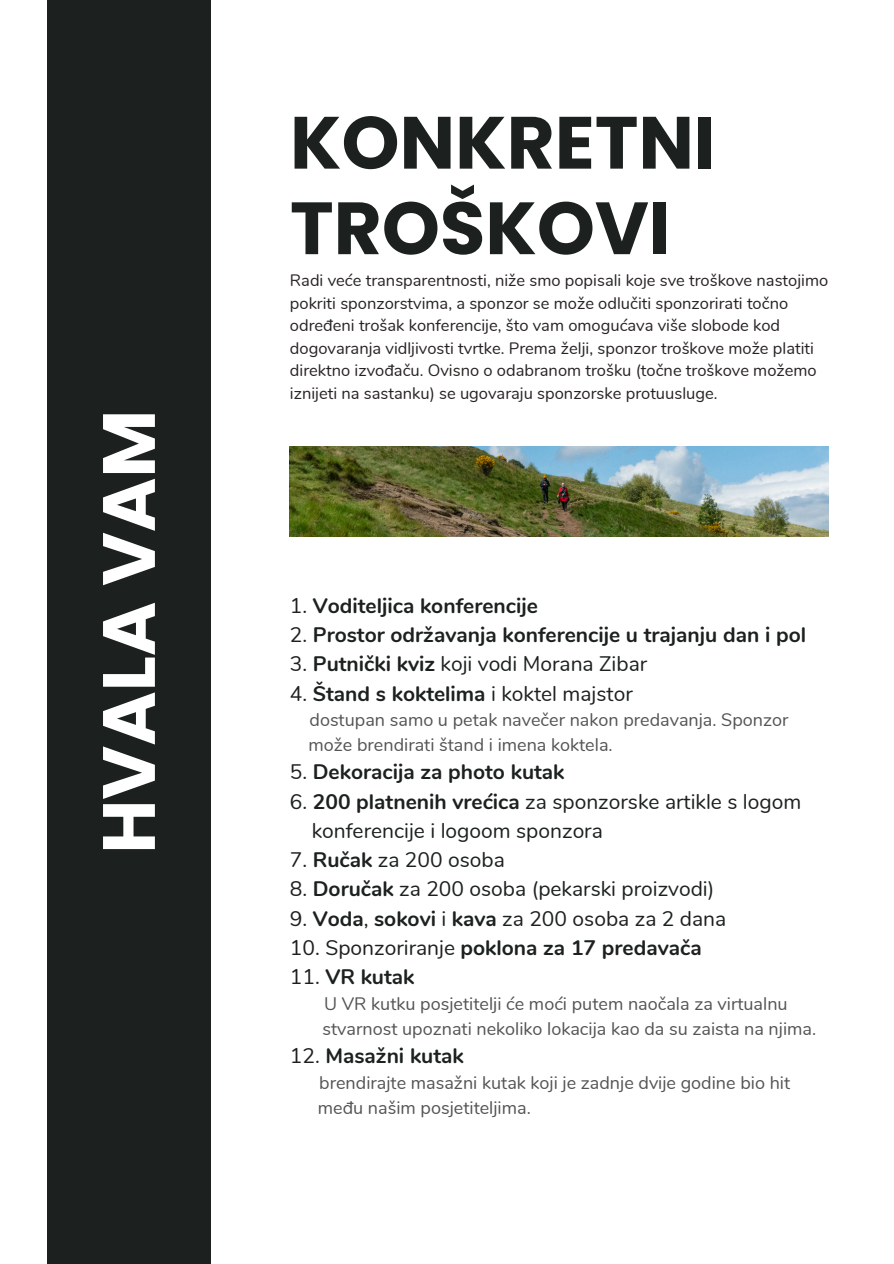
<style>
.page{position:relative;width:894px;height:1264px;background:#fff}
.page>*{position:absolute;margin:0;border:0;box-sizing:border-box;transform-origin:0 0}
.t1{font:700 73.8px/85.5px "Poppins";color:#1c2120}
.t2{font:700 73.8px "Poppins";color:#fff}
.t3{font:21px "Nunito";color:#1c2120}
.t4{font:700 21px "Nunito";color:#1c2120}
.t5{font:18px "Nunito";color:#545454}
.t6{font:16.5px/22.5px "Nunito";color:#282323}
.s1{font-weight:400}
.s2{font-weight:700}
</style>
<div class="page">
<div style="left:47px;top:0;width:163px;height:1263px;background:#1c2120"></div>
<img style="left:290px;top:446px;width:537px;height:90px">
<h1 class="t2" style="left:77px;top:853px;width:445px;rotate:-90deg">HVALA VAM</h1>
<p class="t1" style="left:290px;top:100px;width:427px">KONKRETNI<br>TROŠKOVI</p>
<p class="t6" style="left:290px;top:269px;width:539px">Radi veće transparentnosti, niže smo popisali koje sve troškove nastojimo pokriti sponzorstvima, a sponzor se može odlučiti sponzorirati točno određeni trošak konferencije, što vam omogućava više slobode kod dogovaranja vidljivosti tvrtke. Prema želji, sponzor troškove može platiti direktno izvođaču. Ovisno o odabranom trošku (točne troškove možemo iznijeti na sastanku) se ugovaraju sponzorske protuusluge.</p>
<h1 class="t4" style="left:290px;top:591px;width:249px"><span class="s1">1.</span> Voditeljica konferencije</h1>
<p class="t4" style="left:290px;top:620px;width:517px"><span class="s1">2.</span> Prostor održavanja konferencije u trajanju dan i pol</p>
<p class="t3" style="left:290px;top:650px;width:358px">3. <span class="s2">Putnički kviz</span> koji vodi Morana Zibar</p>
<p class="t3" style="left:290px;top:679px;width:344px">4. <span class="s2">Štand s koktelima</span> i koktel majstor</p>
<p class="t5" style="left:309px;top:708px;width:480px">dostupan samo u petak navečer nakon predavanja. Sponzor</p>
<p class="t5" style="left:308px;top:733px;width:305px">može brendirati štand i imena koktela.</p>
<p class="t4" style="left:290px;top:758px;width:276px"><span class="s1">5.</span> Dekoracija za photo kutak</p>
<p class="t3" style="left:290px;top:787px;width:512px">6. <span class="s2">200 platnenih vrećica</span> za sponzorske artikle s logom</p>
<p class="t3" style="left:311px;top:816px;width:292px">konferencije i logoom sponzora</p>
<p class="t3" style="left:290px;top:845px;width:216px">7. <span class="s2">Ručak</span> za 200 osoba</p>
<p class="t3" style="left:290px;top:875px;width:426px">8. <span class="s2">Doručak</span> za 200 osoba (pekarski proizvodi)</p>
<p class="t3" style="left:290px;top:904px;width:438px">9. <span class="s2">Voda</span>, <span class="s2">sokovi</span> i <span class="s2">kava</span> za 200 osoba za 2 dana</p>
<p class="t4" style="left:290px;top:933px;width:413px"><span class="s1">10. Sponzoriranje</span> poklona za 17 predavača</p>
<p class="t4" style="left:290px;top:962px;width:126px"><span class="s1">11.</span> VR kutak</p>
<p class="t5" style="left:324px;top:991px;width:465px">U VR kutku posjetitelji će moći putem naočala za virtualnu</p>
<p class="t5" style="left:322px;top:1016px;width:495px">stvarnost upoznati nekoliko lokacija kao da su zaista na njima.</p>
<p class="t4" style="left:290px;top:1041px;width:175px"><span class="s1">12.</span> Masažni kutak</p>
<p class="t5" style="left:319px;top:1070px;width:472px">brendirajte masažni kutak koji je zadnje dvije godine bio hit</p>
<p class="t5" style="left:318px;top:1095px;width:214px">među našim posjetiteljima.</p>
</div>
